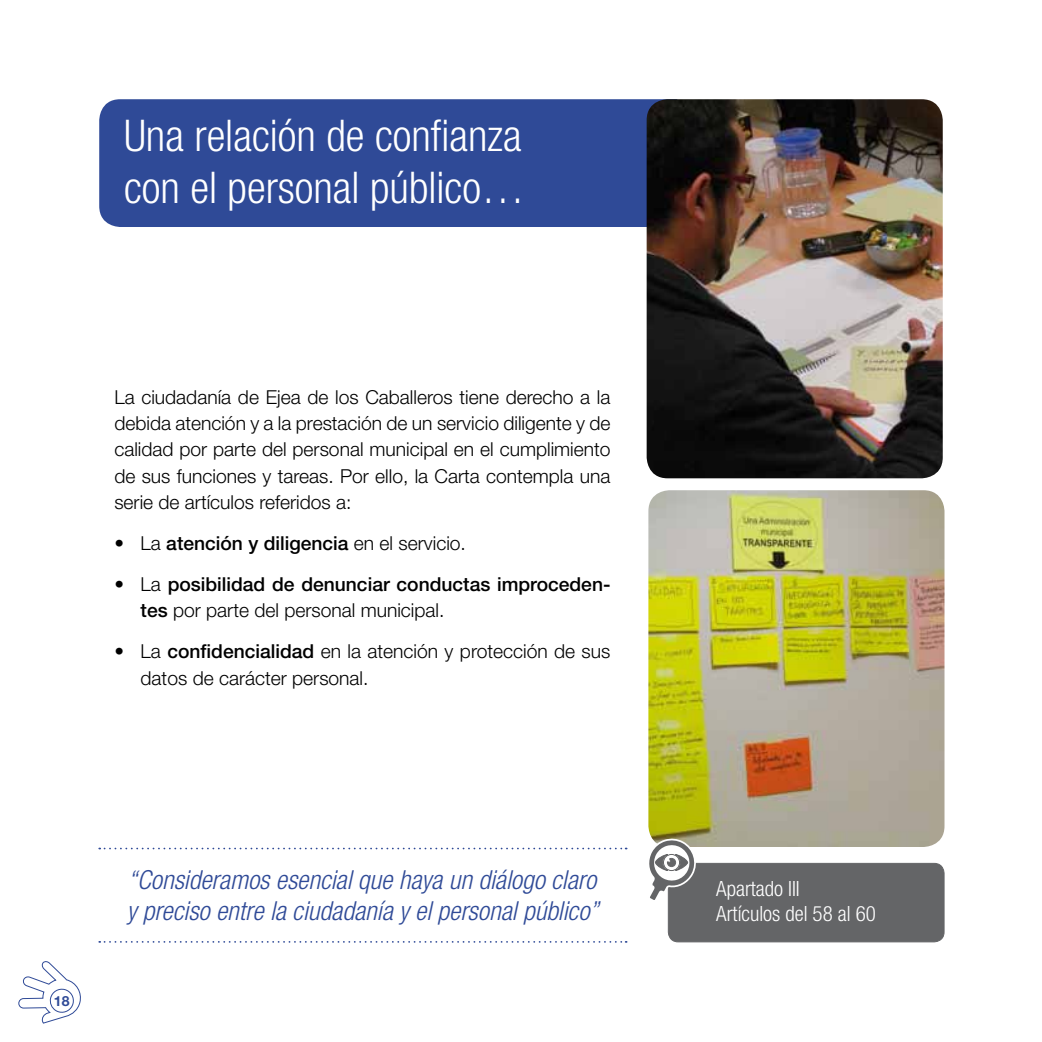
<style>
.page{position:relative;width:1042px;height:1042px;background:#fff}
.page>*{position:absolute;margin:0;border:0;box-sizing:border-box;transform-origin:0 0}
.t1{font:300 condensed 43.75px/52.5px "Helvetica Neue LT Std";color:#fff}
.t2{font:italic 300 condensed 26.25px/31.5px "Helvetica Neue LT Std";color:#2f4a97}
.t3{font:300 condensed 21px/25.2px "Helvetica Neue LT Std";color:#fff}
.t4{font:300 19.25px/26.2px "Helvetica Neue LT Std";color:#000;text-align:justify}
.t5{font:500 19.25px/26.2px "Helvetica Neue LT Std";color:#000}
.t6{font:700 14px "Helvetica Neue LT Std";color:#2f4a97}
.s1{font-weight:300}
.s2{font-weight:500}
</style>
<div class="page">
<svg style="left:18px;top:961px;width:63px;height:62px"></svg>
<div style="left:99px;top:99px;width:547px;height:128px;background:#2f4a97"></div>
<img style="left:646px;top:99px;width:297px;height:379px">
<img style="left:648px;top:490px;width:296px;height:357px">
<div style="left:668px;top:863px;width:276px;height:79px;background:#646567;border-radius:10px"></div>
<div style="left:668px;top:863px;width:276px;height:79px;border:1px solid #646567;border-radius:10px"></div>
<svg style="left:648px;top:836px;width:50px;height:66px"></svg>
<svg style="left:99px;top:847px;width:527px;height:2px"></svg>
<svg style="left:99px;top:941px;width:527px;height:2px"></svg>
<h1 class="t1" style="left:124px;top:109px;width:402px">Una relación de confianza con el personal público…</h1>
<p class="t4" style="left:114px;top:383px;width:498px">La ciudadanía de Ejea de los Caballeros tiene derecho a la debida atención y a la prestación de un servicio diligente y de calidad por parte del personal municipal en el cumplimiento de sus funciones y tareas. Por ello, la Carta contempla una serie de artículos referidos a:</p>
<p class="t5" style="left:114px;top:530px;width:353px"><span class="s1">• La</span> atención y diligencia <span class="s1">en el servicio.</span></p>
<p class="t5" style="left:141px;top:571px;width:471px;text-indent:-26px"><span class="s1">• La</span> posibilidad de denunciar conductas improceden&shy;tes <span class="s1">por parte del personal municipal.</span></p>
<p class="t4" style="left:141px;top:638px;width:471px;text-indent:-26px">• La <span class="s2">confidencialidad</span> en la atención y protección de sus datos de carácter personal.</p>
<p class="t6" style="left:54px;top:992px;width:17px">18</p>
<h2 class="t2" style="left:127px;top:864px;width:473px">“Consideramos esencial que haya un diálogo claro y preciso entre la ciudadanía y el personal público”</h2>
<p class="t3" style="left:716px;top:875px;width:161px">Apartado III<br>Artículos del 58 al 60</p>
</div>
